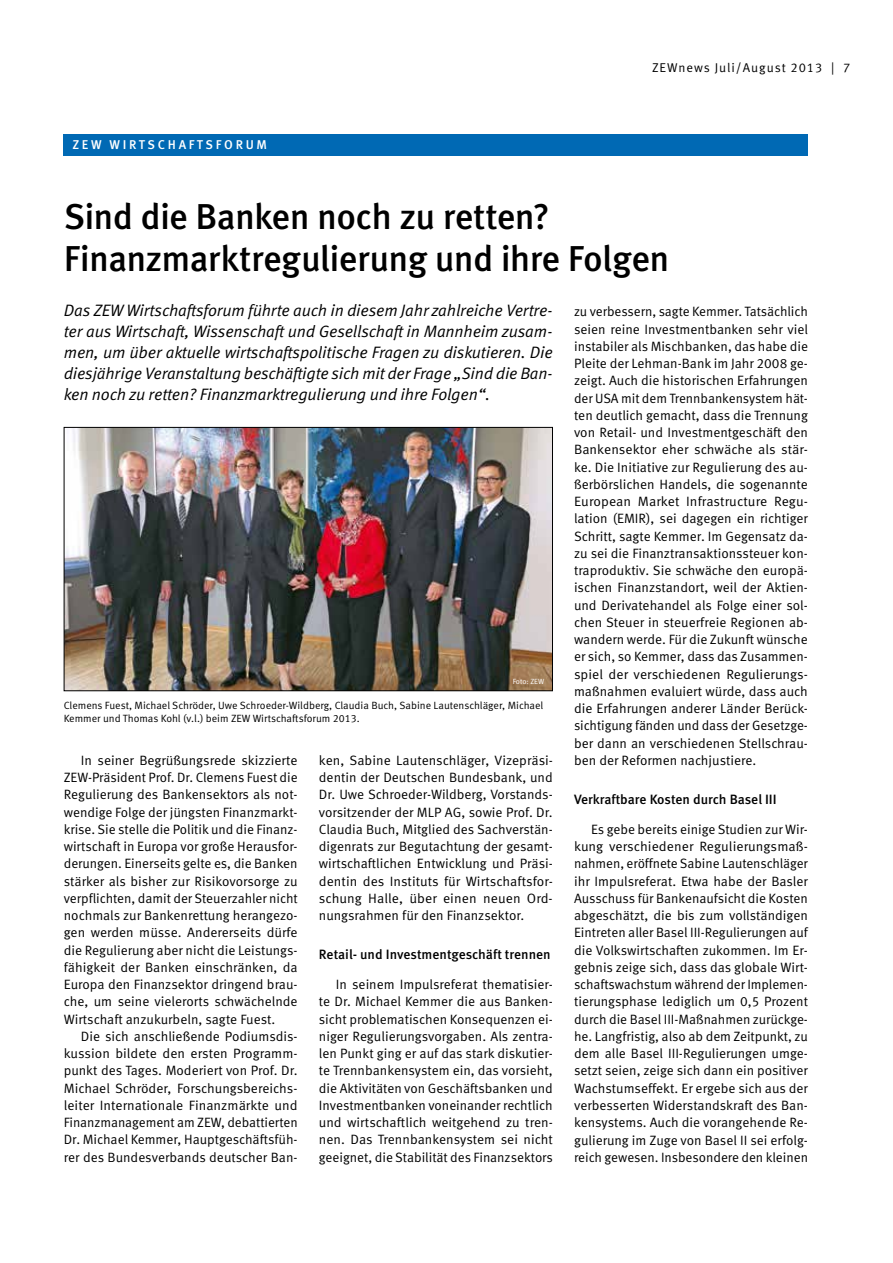
<style>
.page{position:relative;width:893px;height:1263px;background:#fff}
.page>*{position:absolute;margin:0;border:0;box-sizing:border-box;transform-origin:0 0}
.t1{font:500 36px/42px "Meta Pro";letter-spacing:-.02em;color:#000}
.t2{font:italic 16.5px/21px "Meta Pro";letter-spacing:-.01em;color:#000;text-align:justify}
.t3{font:13.5px/17.2px "Meta Pro";color:#000;text-align:justify}
.t4{font:500 13.5px "Meta Pro";color:#000}
.t5{font:12.75px "Meta Pro";letter-spacing:.075em;color:#000}
.t6{font:500 12.75px "Meta Pro";letter-spacing:.21em;color:#fff}
.t7{font:10.5px/12.8px "Meta Pro";color:#000}
.t8{font:7.5px "Meta Pro";color:#fff}
</style>
<div class="page">
<div style="left:64px;top:134px;width:744px;height:21px;background:#0069b4"></div>
<img style="left:66px;top:429px;width:485px;height:260px">
<div style="left:64px;top:427px;width:489px;height:264px;border:1px solid #000"></div>
<p class="t6" style="left:72px;top:137px;width:60px">ZEW Wirts</p>
<p class="t6" style="left:158px;top:137px;width:20px">chaftsf</p>
<p class="t6" style="left:224px;top:137px;width:23px">orum</p>
<p class="t5" style="left:652px;top:60px;width:200px">ZEWnews Juli/August 2013 | 7</p>
<h1 class="t1" style="left:64px;top:197px;width:607px">Sind die Banken noch zu retten?<br>Finanzmarktregulierung und ihre Folgen</h1>
<p class="t2" style="left:64px;top:301px;width:490px">Das ZEW Wirtschaftsforum führte auch in diesem Jahr zahlreiche Vertre&shy;ter aus Wirtschaft, Wissenschaft und Gesellschaft in Mannheim zusam&shy;men, um über aktuelle wirtschaftspolitische Fragen zu diskutieren. Die diesjährige Veranstaltung beschäftigte sich mit der Frage „Sind die Ban&shy;ken noch zu retten? Finanzmarktregulierung und ihre Folgen“.</p>
<p class="t3" style="left:574px;top:303px;width:235px">zu verbessern, sagte Kemmer. Tatsächlich seien reine Investmentbanken sehr viel instabiler als Mischbanken, das habe die Pleite der Lehman-Bank im Jahr 2008 ge&shy;zeigt. Auch die historischen Erfahrungen der USA mit dem Trennbankensystem hät&shy;ten deutlich gemacht, dass die Trennung von Retail- und Investmentgeschäft den Bankensektor eher schwäche als stär&shy;ke. Die Initiative zur Regulierung des au&shy;ßerbörslichen Handels, die sogenannte European Market Infrastructure Regu&shy;lation (EMIR), sei dagegen ein richtiger Schritt, sagte Kemmer. Im Gegensatz da&shy;zu sei die Finanztransaktionssteuer kon&shy;traproduktiv. Sie schwäche den europä&shy;ischen Finanzstandort, weil der Aktien&shy;und Derivatehandel als Folge einer sol&shy;chen Steuer in steuerfreie Regionen ab&shy;wandern werde. Für die Zukunft wünsche er sich, so Kemmer, dass das Zusammen&shy;spiel der verschiedenen Regulierungs&shy;maßnahmen evaluiert würde, dass auch die Erfahrungen anderer Länder Berück&shy;sichtigung fänden und dass der Gesetzge&shy;ber dann an verschiedenen Stellschrau&shy;ben der Reformen nachjustiere.</p>
<p class="t4" style="left:574px;top:791px;width:204px">Verkraftbare Kosten durch Basel III</p>
<p class="t3" style="left:574px;top:821px;width:235px;text-indent:17px">Es gebe bereits einige Studien zur Wir&shy;kung verschiedener Regulierungsmaß&shy;nahmen, eröffnete Sabine Lautenschläger ihr Impulsreferat. Etwa habe der Basler Ausschuss für Bankenaufsicht die Kosten abgeschätzt, die bis zum vollständigen Eintreten aller Basel III-Regulierungen auf die Volkswirtschaften zukommen. Im Er&shy;gebnis zeige sich, dass das globale Wirt&shy;schaftswachstum während der Implemen&shy;tierungsphase lediglich um 0,5 Prozent durch die Basel III-Maßnahmen zurückge&shy;he. Langfristig, also ab dem Zeitpunkt, zu dem alle Basel III-Regulierungen umge&shy;setzt seien, zeige sich dann ein positiver Wachstumseffekt. Er ergebe sich aus der verbesserten Widerstandskraft des Ban&shy;kensystems. Auch die vorangehende Re&shy;gulierung im Zuge von Basel II sei erfolg&shy;reich gewesen. Insbesondere den kleinen</p>
<p class="t8" style="left:513px;top:676px;width:33px">Foto: ZEW</p>
<p class="t7" style="left:64px;top:700px;width:481px">Clemens Fuest, Michael Schröder, Uwe Schroeder-Wildberg, Claudia Buch, Sabine Lautenschläger, Michael<br>Kemmer und Thomas Kohl (v.l.) beim ZEW Wirtschaftsforum 2013.</p>
<p class="t3" style="left:64px;top:752px;width:236px;text-indent:17px">In seiner Begrüßungsrede skizzierte ZEW-Präsident Prof. Dr. Clemens Fuest die Regulierung des Bankensektors als not&shy;wendige Folge der jüngsten Finanzmarkt&shy;krise. Sie stelle die Politik und die Finanz&shy;wirtschaft in Europa vor große Herausfor&shy;derungen. Einerseits gelte es, die Banken stärker als bisher zur Risikovorsorge zu verpflichten, damit der Steuerzahler nicht nochmals zur Bankenrettung herangezo&shy;gen werden müsse. Andererseits dürfe die Regulierung aber nicht die Leistungs&shy;fähigkeit der Banken einschränken, da Europa den Finanzsektor dringend brau&shy;che, um seine vielerorts schwächelnde Wirtschaft anzukurbeln, sagte Fuest.</p>
<p class="t3" style="left:64px;top:1028px;width:235px;text-indent:17px">Die sich anschließende Podiumsdis&shy;kussion bildete den ersten Programm&shy;punkt des Tages. Moderiert von Prof. Dr.<br>Michael Schröder, Forschungsbereichs&shy;leiter Internationale Finanzmärkte und Finanzmanagement am ZEW, debattierten Dr. Michael Kemmer, Hauptgeschäftsfüh&shy;rer des Bundesverbands deutscher Ban-</p>
<p class="t3" style="left:319px;top:752px;width:235px">ken, Sabine Lautenschläger, Vizepräsi&shy;dentin der Deutschen Bundesbank, und Dr. Uwe Schroeder-Wildberg, Vorstands&shy;vorsitzender der MLP AG, sowie Prof. Dr.<br>Claudia Buch, Mitglied des Sachverstän&shy;digenrats zur Begutachtung der gesamt&shy;wirtschaftlichen Entwicklung und Präsi&shy;dentin des Instituts für Wirtschaftsfor&shy;schung Halle, über einen neuen Ord&shy;nungsrahmen für den Finanzsektor.</p>
<p class="t4" style="left:319px;top:945px;width:233px">Retail- und Investmentgeschäft trennen</p>
<p class="t3" style="left:319px;top:976px;width:236px;text-indent:17px">In seinem Impulsreferat thematisier&shy;te Dr. Michael Kemmer die aus Banken&shy;sicht problematischen Konsequenzen ei&shy;niger Regulierungsvorgaben. Als zentra&shy;len Punkt ging er auf das stark diskutier&shy;te Trennbankensystem ein, das vorsieht, die Aktivitäten von Geschäftsbanken und Investmentbanken voneinander rechtlich und wirtschaftlich weitgehend zu tren&shy;nen. Das Trennbankensystem sei nicht geeignet, die Stabilität des Finanzsektors</p>
</div>
